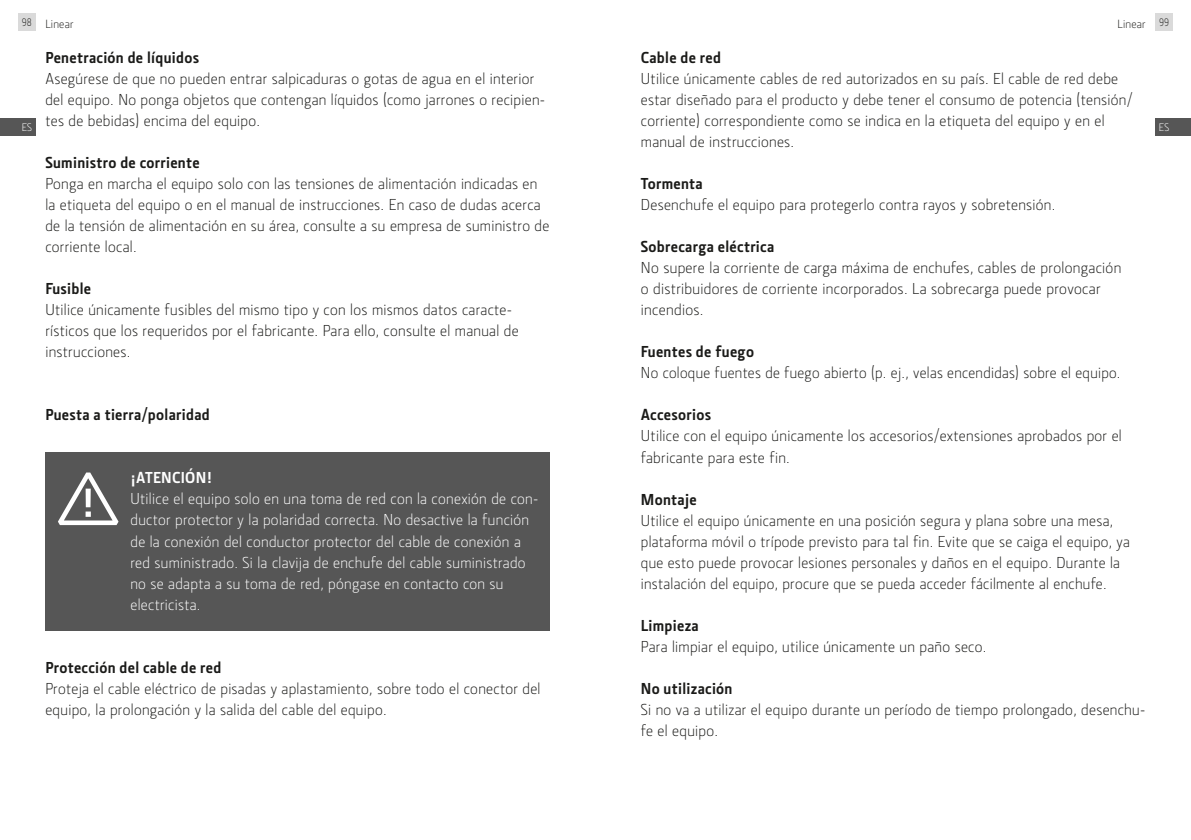
<style>
.page{position:relative;width:1191px;height:840px;background:#fff}
.page>*{position:absolute;margin:0;border:0;box-sizing:border-box;transform-origin:0 0}
.t1{font:300 16px/21px "Section";letter-spacing:.02em;color:#1a1a18}
.t2{font:300 16px/21px "Section";letter-spacing:.02em;color:#fff}
.t3{font:700 16px "Section";letter-spacing:.02em;color:#1a1a18}
.t4{font:700 16px "Section";color:#fff}
.t5{font:300 12px "Section";letter-spacing:.02em;color:#1a1a18}
.t6{font:11px "Section Light Caps";color:#fff}
.s1{font-family:"Section Light Caps";font-weight:400;font-size:11px}
</style>
<div class="page">
<div style="left:45px;top:452px;width:504px;height:178px;background:#565656"></div>
<svg style="left:58px;top:472px;width:60px;height:53px"></svg>
<div style="left:18px;top:14px;width:17px;height:17px;background:#dadada"></div>
<div style="left:0;top:118px;width:35px;height:17px;background:#565656"></div>
<div style="left:1155px;top:14px;width:17px;height:17px;background:#dadada"></div>
<div style="left:1155px;top:118px;width:36px;height:17px;background:#565656"></div>
<p class="t5" style="left:22px;top:17px;width:53px"><span class="s1">98</span> Linear</p>
<p class="t6" style="left:22px;top:121px;width:12px">ES</p>
<p class="t3" style="left:45px;top:48px;width:155px">Penetración de líquidos</p>
<p class="t1" style="left:45px;top:68px;width:501px">Asegúrese de que no pueden entrar salpicaduras o gotas de agua en el interior del equipo. No ponga objetos que contengan líquidos (como jarrones o recipien&shy;tes de bebidas) encima del equipo.</p>
<p class="t3" style="left:45px;top:153px;width:156px">Suministro de corriente</p>
<p class="t1" style="left:45px;top:173px;width:505px">Ponga en marcha el equipo solo con las tensiones de alimentación indicadas en la etiqueta del equipo o en el manual de instrucciones. En caso de dudas acerca de la tensión de alimentación en su área, consulte a su empresa de suministro de corriente local.</p>
<p class="t3" style="left:45px;top:279px;width:47px">Fusible</p>
<p class="t1" style="left:45px;top:299px;width:475px">Utilice únicamente fusibles del mismo tipo y con los mismos datos caracte&shy;rísticos que los requeridos por el fabricante. Para ello, consulte el manual de instrucciones.</p>
<p class="t3" style="left:45px;top:405px;width:166px">Puesta a tierra/polaridad</p>
<p class="t4" style="left:130px;top:468px;width:25px">¡Atención</p>
<p class="t4" style="left:207px;top:468px;width:7px">!</p>
<p class="t2" style="left:130px;top:488px;width:409px">Utilice el equipo solo en una toma de red con la conexión de con&shy;ductor protector y la polaridad correcta. No desactive la función de la conexión del conductor protector del cable de conexión a red suministrado. Si la clavija de enchufe del cable suministrado no se adapta a su toma de red, póngase en contacto con su electricista.</p>
<p class="t3" style="left:45px;top:657px;width:177px">Protección del cable de red</p>
<p class="t1" style="left:45px;top:677px;width:496px">Proteja el cable eléctrico de pisadas y aplastamiento, sobre todo el conector del equipo, la prolongación y la salida del cable del equipo.</p>
<p class="t5" style="left:1117px;top:17px;width:53px">Linear <span class="s1">99</span></p>
<p class="t3" style="left:641px;top:48px;width:82px">Cable de red</p>
<p class="t1" style="left:641px;top:68px;width:493px">Utilice únicamente cables de red autorizados en su país. El cable de red debe estar diseñado para el producto y debe tener el consumo de potencia (tensión/ corriente) correspondiente como se indica en la etiqueta del equipo y en el manual de instrucciones.</p>
<p class="t3" style="left:641px;top:174px;width:63px">Tormenta</p>
<p class="t1" style="left:641px;top:194px;width:416px">Desenchufe el equipo para protegerlo contra rayos y sobretensión.</p>
<p class="t3" style="left:641px;top:237px;width:135px">Sobrecarga eléctrica</p>
<p class="t1" style="left:641px;top:257px;width:482px">No supere la corriente de carga máxima de enchufes, cables de prolongación o distribuidores de corriente incorporados. La sobrecarga puede provocar incendios.</p>
<p class="t3" style="left:641px;top:342px;width:115px">Fuentes de fuego</p>
<p class="t1" style="left:641px;top:362px;width:481px">No coloque fuentes de fuego abierto (p. ej., velas encendidas) sobre el equipo.</p>
<p class="t3" style="left:641px;top:405px;width:72px">Accesorios</p>
<p class="t1" style="left:641px;top:425px;width:482px">Utilice con el equipo únicamente los accesorios/extensiones aprobados por el fabricante para este fin.</p>
<p class="t3" style="left:641px;top:489px;width:57px">Montaje</p>
<p class="t1" style="left:641px;top:509px;width:490px">Utilice el equipo únicamente en una posición segura y plana sobre una mesa, plataforma móvil o trípode previsto para tal fin. Evite que se caiga el equipo, ya que esto puede provocar lesiones personales y daños en el equipo. Durante la instalación del equipo, procure que se pueda acceder fácilmente al enchufe.</p>
<p class="t3" style="left:641px;top:615px;width:59px">Limpieza</p>
<p class="t1" style="left:641px;top:635px;width:347px">Para limpiar el equipo, utilice únicamente un paño seco.</p>
<p class="t3" style="left:641px;top:678px;width:93px">No utilización</p>
<p class="t1" style="left:641px;top:698px;width:506px">Si no va a utilizar el equipo durante un período de tiempo prolongado, desenchu&shy;fe el equipo.</p>
<p class="t6" style="left:1158px;top:120px;width:12px">ES</p>
</div>
